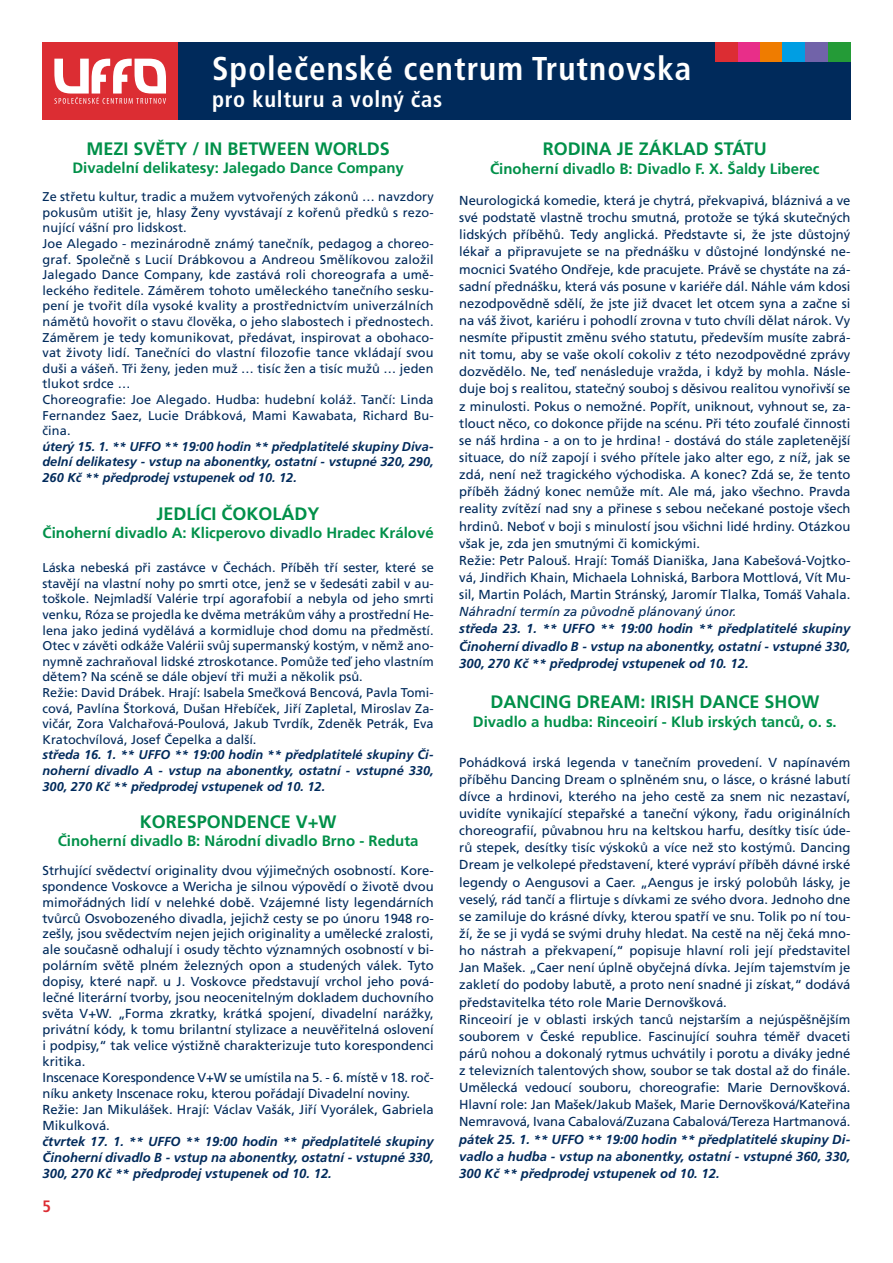
<style>
.page{position:relative;width:893px;height:1263px;background:#fff}
.page>*{position:absolute;margin:0;border:0;box-sizing:border-box;transform-origin:0 0}
.t1{font:700 condensed 33px "Frutiger CE";letter-spacing:.03em;color:#fff}
.t2{font:700 condensed 22.5px "Frutiger CE";letter-spacing:.03em;color:#fff}
.t3{font:700 18px "Frutiger CE";color:#009049}
.t4{font:700 condensed 16.5px "Frutiger CE";color:#dc2d33}
.t5{font:700 15px "Frutiger CE";color:#009049}
.t6{font:13.05px/17.1px "Frutiger CE";color:#002a5b}
.t7{font:italic 700 13.05px/17.1px "Frutiger CE";color:#002a5b;text-align:justify}
.t8{font:italic 13.05px "Frutiger CE";color:#002a5b}
.t9{font:12.75px/15.6px "Frutiger CE";letter-spacing:.01em;color:#002a5b}
.t10{font:italic 700 12.75px/15.6px "Frutiger CE";color:#002a5b;text-align:justify}
</style>
<div class="page">
<div style="left:178px;top:43px;width:672px;height:77px;background:#002a5b"></div>
<div style="left:43px;top:43px;width:135px;height:77px;background:#dc2d33"></div>
<div style="left:715px;top:43px;width:23px;height:19px;background:#dc2d33"></div>
<div style="left:738px;top:43px;width:22px;height:19px;background:#e82e89"></div>
<div style="left:760px;top:43px;width:23px;height:19px;background:#ef7c00"></div>
<div style="left:783px;top:43px;width:22px;height:19px;background:#009ee3"></div>
<div style="left:805px;top:43px;width:23px;height:19px;background:#7163a9"></div>
<div style="left:828px;top:43px;width:22px;height:19px;background:#249b37"></div>
<svg style="left:54px;top:59px;width:112px;height:45px"></svg>
<h1 class="t1" style="left:212px;top:50px;width:481px">Společenské centrum Trutnovska</h1>
<h2 class="t2" style="left:212px;top:86px;width:232px">pro kulturu a volný čas</h2>
<h3 class="t3" style="left:87px;top:139px;width:305px">MEZI SVĚTY / IN BETWEEN WORLDS</h3>
<p class="t5" style="left:72px;top:160px;width:333px">Divadelní delikatesy: Jalegado Dance Company</p>
<p class="t9" style="left:43px;top:189px;width:393px">Ze střetu kultur, tradic a mužem vytvořených zákonů … navzdory pokusům utišit je, hlasy Ženy vyvstávají z kořenů předků s rezo&shy;nující vášní pro lidskost.<br>Joe Alegado - mezinárodně známý tanečník, pedagog a choreo&shy;graf. Společně s Lucií Drábkovou a Andreou Smělíkovou založil Jalegado Dance Company, kde zastává roli choreografa a umě&shy;leckého ředitele. Záměrem tohoto uměleckého tanečního sesku&shy;pení je tvořit díla vysoké kvality a prostřednictvím univerzálních námětů hovořit o stavu člověka, o jeho slabostech i přednostech.<br>Záměrem je tedy komunikovat, předávat, inspirovat a obohaco&shy;vat životy lidí. Tanečníci do vlastní filozofie tance vkládají svou duši a vášeň. Tři ženy, jeden muž … tisíc žen a tisíc mužů … jeden tlukot srdce …<br>Choreografie: Joe Alegado. Hudba: hudební koláž. Tančí: Linda Fernandez Saez, Lucie Drábková, Mami Kawabata, Richard Bu&shy;čina.</p>
<p class="t10" style="left:43px;top:439px;width:393px">úterý 15. 1. ** UFFO ** 19:00 hodin ** předplatitelé skupiny Diva&shy;delní delikatesy - vstup na abonentky, ostatní - vstupné 320, 290, 260 Kč ** předprodej vstupenek od 10. 12.</p>
<h3 class="t3" style="left:157px;top:504px;width:165px">JEDLÍCI ČOKOLÁDY</h3>
<p class="t5" style="left:43px;top:525px;width:393px">Činoherní divadlo A: Klicperovo divadlo Hradec Králové</p>
<p class="t9" style="left:43px;top:560px;width:393px">Láska nebeská při zastávce v Čechách. Příběh tří sester, které se stavějí na vlastní nohy po smrti otce, jenž se v šedesáti zabil v au&shy;toškole. Nejmladší Valérie trpí agorafobií a nebyla od jeho smrti venku, Róza se projedla ke dvěma metrákům váhy a prostřední He&shy;lena jako jediná vydělává a kormidluje chod domu na předměstí.<br>Otec v závěti odkáže Valérii svůj supermanský kostým, v němž ano&shy;nymně zachraňoval lidské ztroskotance. Pomůže teď jeho vlastním dětem? Na scéně se dále objeví tři muži a několik psů.<br>Režie: David Drábek. Hrají: Isabela Smečková Bencová, Pavla Tomi&shy;cová, Pavlína Štorková, Dušan Hřebíček, Jiří Zapletal, Miroslav Za&shy;vičár, Zora Valchařová-Poulová, Jakub Tvrdík, Zdeněk Petrák, Eva Kratochvílová, Josef Čepelka a další.</p>
<p class="t10" style="left:43px;top:747px;width:393px">středa 16. 1. ** UFFO ** 19:00 hodin ** předplatitelé skupiny Či&shy;noherní divadlo A - vstup na abonentky, ostatní - vstupné 330, 300, 270 Kč ** předprodej vstupenek od 10. 12.</p>
<h3 class="t3" style="left:140px;top:812px;width:198px">KORESPONDENCE V+W</h3>
<p class="t5" style="left:58px;top:833px;width:362px">Činoherní divadlo B: Národní divadlo Brno - Reduta</p>
<p class="t6" style="left:43px;top:862px;width:393px;line-height:15.9px">Strhující svědectví originality dvou výjimečných osobností. Kore&shy;spondence Voskovce a Wericha je silnou výpovědí o životě dvou mimořádných lidí v nelehké době. Vzájemné listy legendárních tvůrců Osvobozeného divadla, jejichž cesty se po únoru 1948 ro&shy;zešly, jsou svědectvím nejen jejich originality a umělecké zralosti, ale současně odhalují i osudy těchto významných osobností v bi&shy;polárním světě plném železných opon a studených válek. Tyto dopisy, které např. u J. Voskovce představují vrchol jeho pová&shy;lečné literární tvorby, jsou neocenitelným dokladem duchovního světa V+W. „Forma zkratky, krátká spojení, divadelní narážky, privátní kódy, k tomu brilantní stylizace a neuvěřitelná oslovení i podpisy,“ tak velice výstižně charakterizuje tuto korespondenci kritika.<br>Inscenace Korespondence V+W se umístila na 5. - 6. místě v 18. roč&shy;níku ankety Inscenace roku, kterou pořádají Divadelní noviny.<br>Režie: Jan Mikulášek. Hrají: Václav Vašák, Jiří Vyorálek, Gabriela Mikulková.</p>
<p class="t7" style="left:43px;top:1134px;width:393px;line-height:15.9px">čtvrtek 17. 1. ** UFFO ** 19:00 hodin ** předplatitelé skupiny Činoherní divadlo B - vstup na abonentky, ostatní - vstupné 330, 300, 270 Kč ** předprodej vstupenek od 10. 12.</p>
<h3 class="t3" style="left:543px;top:139px;width:226px">RODINA JE ZÁKLAD STÁTU</h3>
<p class="t5" style="left:490px;top:161px;width:331px">Činoherní divadlo B: Divadlo F. X. Šaldy Liberec</p>
<p class="t6" style="left:459px;top:192px;width:393px">Neurologická komedie, která je chytrá, překvapivá, bláznivá a ve své podstatě vlastně trochu smutná, protože se týká skutečných lidských příběhů. Tedy anglická. Představte si, že jste důstojný lékař a připravujete se na přednášku v důstojné londýnské ne&shy;mocnici Svatého Ondřeje, kde pracujete. Právě se chystáte na zá&shy;sadní přednášku, která vás posune v kariéře dál. Náhle vám kdosi nezodpovědně sdělí, že jste již dvacet let otcem syna a začne si na váš život, kariéru i pohodlí zrovna v tuto chvíli dělat nárok. Vy nesmíte připustit změnu svého statutu, především musíte zabrá&shy;nit tomu, aby se vaše okolí cokoliv z této nezodpovědné zprávy dozvědělo. Ne, teď nenásleduje vražda, i když by mohla. Násle&shy;duje boj s realitou, statečný souboj s děsivou realitou vynořivší se z minulosti. Pokus o nemožné. Popřít, uniknout, vyhnout se, za&shy;tlouct něco, co dokonce přijde na scénu. Při této zoufalé činnosti se náš hrdina - a on to je hrdina! - dostává do stále zapletenější situace, do níž zapojí i svého přítele jako alter ego, z níž, jak se zdá, není než tragického východiska. A konec? Zdá se, že tento příběh žádný konec nemůže mít. Ale má, jako všechno. Pravda reality zvítězí nad sny a přinese s sebou nečekané postoje všech hrdinů. Neboť v boji s minulostí jsou všichni lidé hrdiny. Otázkou však je, zda jen smutnými či komickými.<br>Režie: Petr Palouš. Hrají: Tomáš Dianiška, Jana Kabešová-Vojtko&shy;vá, Jindřich Khain, Michaela Lohniská, Barbora Mottlová, Vít Mu&shy;sil, Martin Polách, Martin Stránský, Jaromír Tlalka, Tomáš Vahala.</p>
<p class="t8" style="left:459px;top:605px;width:279px">Náhradní termín za původně plánovaný únor.</p>
<p class="t7" style="left:459px;top:621px;width:393px">středa 23. 1. ** UFFO ** 19:00 hodin ** předplatitelé skupiny Činoherní divadlo B - vstup na abonentky, ostatní - vstupné 330, 300, 270 Kč ** předprodej vstupenek od 10. 12.</p>
<h3 class="t3" style="left:490px;top:692px;width:331px">DANCING DREAM: IRISH DANCE SHOW</h3>
<p class="t5" style="left:473px;top:714px;width:365px">Divadlo a hudba: Rinceoirí - Klub irských tanců, o. s.</p>
<p class="t6" style="left:459px;top:754px;width:393px">Pohádková irská legenda v tanečním provedení. V napínavém příběhu Dancing Dream o splněném snu, o lásce, o krásné labutí dívce a hrdinovi, kterého na jeho cestě za snem nic nezastaví, uvidíte vynikající stepařské a taneční výkony, řadu originálních choreografií, půvabnou hru na keltskou harfu, desítky tisíc úde&shy;rů stepek, desítky tisíc výskoků a více než sto kostýmů. Dancing Dream je velkolepé představení, které vypráví příběh dávné irské legendy o Aengusovi a Caer. „Aengus je irský polobůh lásky, je veselý, rád tančí a flirtuje s dívkami ze svého dvora. Jednoho dne se zamiluje do krásné dívky, kterou spatří ve snu. Tolik po ní tou&shy;ží, že se ji vydá se svými druhy hledat. Na cestě na něj čeká mno&shy;ho nástrah a překvapení,“ popisuje hlavní roli její představitel Jan Mašek. „Caer není úplně obyčejná dívka. Jejím tajemstvím je zakletí do podoby labutě, a proto není snadné ji získat,“ dodává představitelka této role Marie Dernovšková.<br>Rinceoirí je v oblasti irských tanců nejstarším a nejúspěšnějším souborem v České republice. Fascinující souhra téměř dvaceti párů nohou a dokonalý rytmus uchvátily i porotu a diváky jedné z televizních talentových show, soubor se tak dostal až do finále.<br>Umělecká vedoucí souboru, choreografie: Marie Dernovšková.<br>Hlavní role: Jan Mašek/Jakub Mašek, Marie Dernovšková/Kateřina Nemravová, Ivana Cabalová/Zuzana Cabalová/Tereza Hartmanová.</p>
<p class="t7" style="left:459px;top:1131px;width:393px">pátek 25. 1. ** UFFO ** 19:00 hodin ** předplatitelé skupiny Di&shy;vadlo a hudba - vstup na abonentky, ostatní - vstupné 360, 330, 300 Kč ** předprodej vstupenek od 10. 12.</p>
<p class="t4" style="left:43px;top:1196px;width:10px">5</p>
</div>
